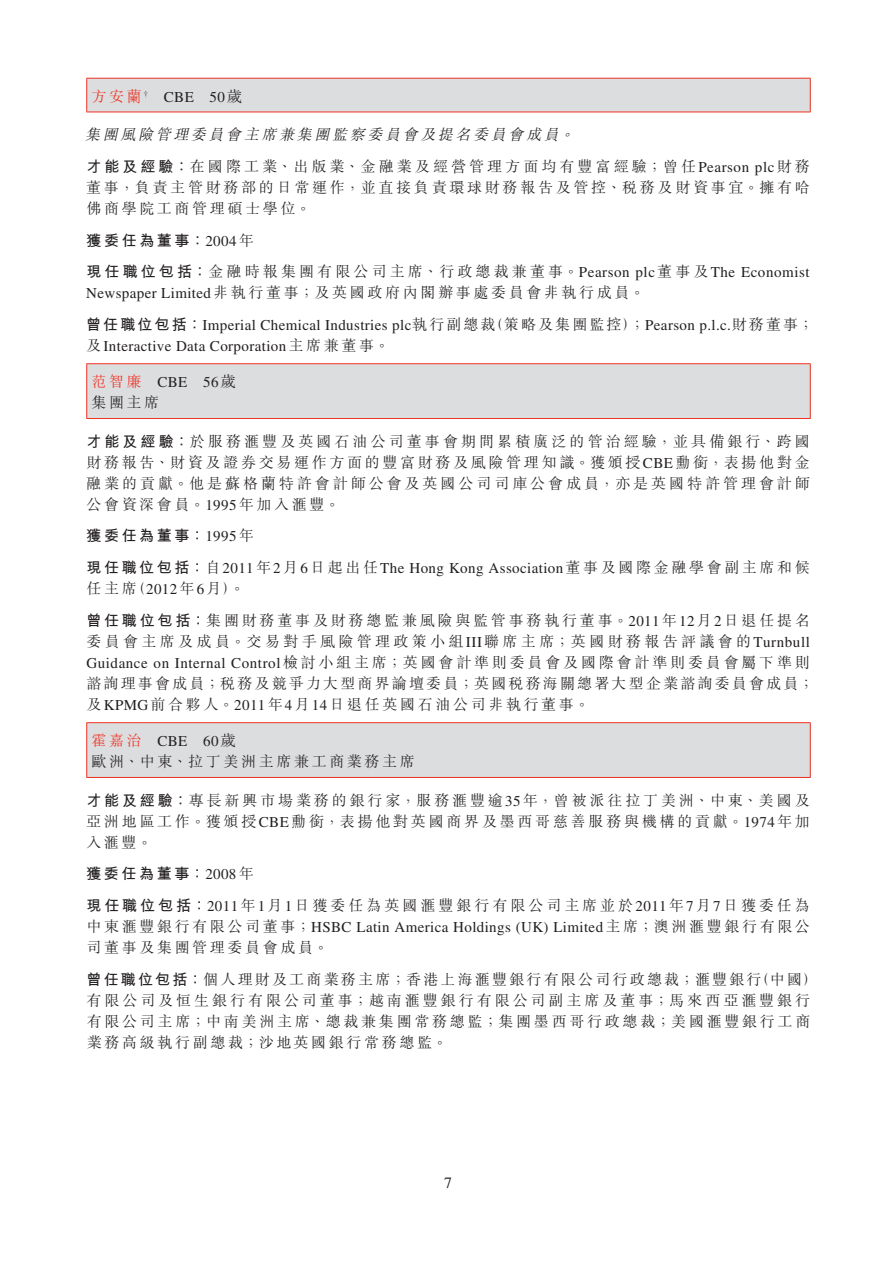
<style>
.page{position:relative;width:892px;height:1266px;background:#fff}
.page>*{position:absolute;margin:0;border:0;box-sizing:border-box;transform-origin:0 0}
.t1{font:15.75px "Times LT Std";color:#231f20}
.t2{font:300 15px/21px "M Sung HK";letter-spacing:.18em;color:#231f20}
.t3{font:15px/21px "Times LT Std";letter-spacing:.025em;color:#231f20}
.t4{font:300 15px/31.7px "M Sung HK";letter-spacing:.205em;color:#231f20}
.t5{font:300 15px/31.7px "M Sung HK";letter-spacing:.145em;color:#231f20}
.t6{font:300 15px "M Sung HK";letter-spacing:.2em;color:#231f20}
.t7{font:700 15px "M Hei HK";letter-spacing:.175em;color:#231f20}
.s1{font-family:"M Sung HK";font-weight:300;color:#ef3122}
.s2{font-family:"M Sung HK";font-weight:300}
.s3{font-style:italic}
.s4{font-family:"M Hei HK";font-weight:700}
.s5{font-family:"Times LT Std";font-weight:400}
</style>
<div class="page">
<div style="left:87px;top:78px;width:722px;height:34px;background:#dcdddf"></div>
<hr style="left:86px;top:78px;width:724px;height:1px;background:#ef3122">
<hr style="left:86px;top:79px;width:1px;height:33px;background:#ef3122">
<hr style="left:809px;top:79px;width:1px;height:33px;background:#ef3122">
<hr style="left:86px;top:112px;width:724px;height:1px;background:#ef3122">
<div style="left:87px;top:364px;width:722px;height:54px;background:#dcdddf"></div>
<hr style="left:86px;top:363px;width:724px;height:1px;background:#ef3122">
<hr style="left:86px;top:364px;width:1px;height:54px;background:#ef3122">
<hr style="left:809px;top:364px;width:1px;height:54px;background:#ef3122">
<hr style="left:86px;top:418px;width:724px;height:1px;background:#ef3122">
<div style="left:87px;top:722px;width:722px;height:55px;background:#dcdddf"></div>
<hr style="left:86px;top:722px;width:724px;height:1px;background:#ef3122">
<hr style="left:86px;top:723px;width:1px;height:54px;background:#ef3122">
<hr style="left:809px;top:723px;width:1px;height:54px;background:#ef3122">
<hr style="left:86px;top:777px;width:724px;height:1px;background:#ef3122">
<p class="t3" style="left:91px;top:86px;width:152px"><span class="s1">方安蘭</span><sup>†</sup> CBE 50<span class="s2">歲</span></p>
<p class="t4" style="left:85px;top:118px;width:725px"><span class="s3">集團風險管理委員會主席兼集團監察委員會及提名委員會成員。<br></span><span class="s4">才能及經驗：</span>在國際工業、出版業、金融業及經營管理方面均有豐富經驗；曾任<span class="s5">Pearson plc</span>財務</p>
<p class="t2" style="left:86px;top:176px;width:725px">董事，負責主管財務部的日常運作，並直接負責環球財務報告及管控、稅務及財資事宜。擁有哈佛商學院工商管理碩士學位。</p>
<p class="t7" style="left:86px;top:229px;width:169px">獲委任為董事：<span class="s5">2004</span><span class="s2">年</span></p>
<p class="t2" style="left:86px;top:260px;width:724px"><span class="s4">現任職位包括：</span>金融時報集團有限公司主席、行政總裁兼董事。<span class="s5">Pearson plc</span>董事及<span class="s5">The Economist<br>Newspaper Limited</span>非執行董事；及英國政府內閣辦事處委員會非執行成員。</p>
<p class="t3" style="left:86px;top:314px;width:728px"><span class="s4">曾任職位包括：</span>Imperial Chemical Industries plc<span class="s2">執行副總裁（策略及集團監控）；</span>Pearson p.l.c.<span class="s2">財務董事；及</span>Interactive Data Corporation<span class="s2">主席兼董事。</span></p>
<p class="t3" style="left:91px;top:371px;width:146px"><span class="s1">范智廉</span> CBE 56<span class="s2">歲</span></p>
<p class="t2" style="left:91px;top:391px;width:69px">集團主席</p>
<p class="t2" style="left:86px;top:430px;width:725px;text-align:justify"><span class="s4">才能及經驗：</span>於服務滙豐及英國石油公司董事會期間累積廣泛的管治經驗，並具備銀行、跨國財務報告、財資及證券交易運作方面的豐富財務及風險管理知識。獲頒授<span class="s5">CBE</span>勳銜，表揚他對金融業的貢獻。他是蘇格蘭特許會計師公會及英國公司司庫公會成員，亦是英國特許管理會計師公會資深會員。<span class="s5">1995</span>年加入滙豐。</p>
<p class="t7" style="left:86px;top:525px;width:169px">獲委任為董事：<span class="s5">1995</span><span class="s2">年</span></p>
<p class="t3" style="left:86px;top:557px;width:724px"><span class="s4">現任職位包括：</span><span class="s2">自</span>2011<span class="s2">年</span>2<span class="s2">月</span>6<span class="s2">日起出任</span>The Hong Kong Association<span class="s2">董事及國際金融學會副主席和候</span></p>
<p class="t2" style="left:86px;top:571px;width:724px;line-height:31.7px">任主席（<span class="s5">2012</span>年<span class="s5">6</span>月）。<br><span class="s4">曾任職位包括：</span>集團財務董事及財務總監兼風險與監管事務執行董事。<span class="s5">2011</span>年<span class="s5">12</span>月<span class="s5">2</span>日退任提名</p>
<p class="t2" style="left:86px;top:629px;width:728px">委員會主席及成員。交易對手風險管理政策小組<span class="s5">III</span>聯席主席；英國財務報告評議會的<span class="s5">Turnbull Guidance on Internal Control</span>檢討小組主席；英國會計準則委員會及國際會計準則委員會屬下準則諮詢理事會成員；稅務及競爭力大型商界論壇委員；英國稅務海關總署大型企業諮詢委員會成員；及<span class="s5">KPMG</span>前合夥人。<span class="s5">2011</span>年<span class="s5">4</span>月<span class="s5">14</span>日退任英國石油公司非執行董事。</p>
<p class="t3" style="left:91px;top:730px;width:146px"><span class="s1">霍嘉治</span> CBE 60<span class="s2">歲</span></p>
<p class="t2" style="left:91px;top:750px;width:325px">歐洲、中東、拉丁美洲主席兼工商業務主席</p>
<p class="t2" style="left:86px;top:788px;width:725px;text-align:justify"><span class="s4">才能及經驗：</span>專長新興市場業務的銀行家，服務滙豐逾<span class="s5">35</span>年，曾被派往拉丁美洲、中東、美國及亞洲地區工作。獲頒授<span class="s5">CBE</span>勳銜，表揚他對英國商界及墨西哥慈善服務與機構的貢獻。<span class="s5">1974</span>年加入滙豐。</p>
<p class="t7" style="left:86px;top:862px;width:169px">獲委任為董事：<span class="s5">2008</span><span class="s2">年</span></p>
<p class="t6" style="left:86px;top:894px;width:724px"><span class="s4">現任職位包括：</span><span class="s5">2011</span>年<span class="s5">1</span>月<span class="s5">1</span>日獲委任為英國滙豐銀行有限公司主席並於<span class="s5">2011</span>年<span class="s5">7</span>月<span class="s5">7</span>日獲委任為</p>
<p class="t3" style="left:86px;top:916px;width:724px"><span class="s2">中東滙豐銀行有限公司董事；</span>HSBC Latin America Holdings (UK) Limited<span class="s2">主席；澳洲滙豐銀行有限公</span></p>
<p class="t5" style="left:86px;top:930px;width:732px">司董事及集團管理委員會成員。<br><span class="s4">曾任職位包括：</span>個人理財及工商業務主席；香港上海滙豐銀行有限公司行政總裁；滙豐銀行（中國）</p>
<p class="t2" style="left:86px;top:988px;width:725px;text-align:justify">有限公司及恒生銀行有限公司董事；越南滙豐銀行有限公司副主席及董事；馬來西亞滙豐銀行有限公司主席；中南美洲主席、總裁兼集團常務總監；集團墨西哥行政總裁；美國滙豐銀行工商業務高級執行副總裁；沙地英國銀行常務總監。</p>
<p class="t1" style="left:444px;top:1174px;width:9px">7</p>
</div>
